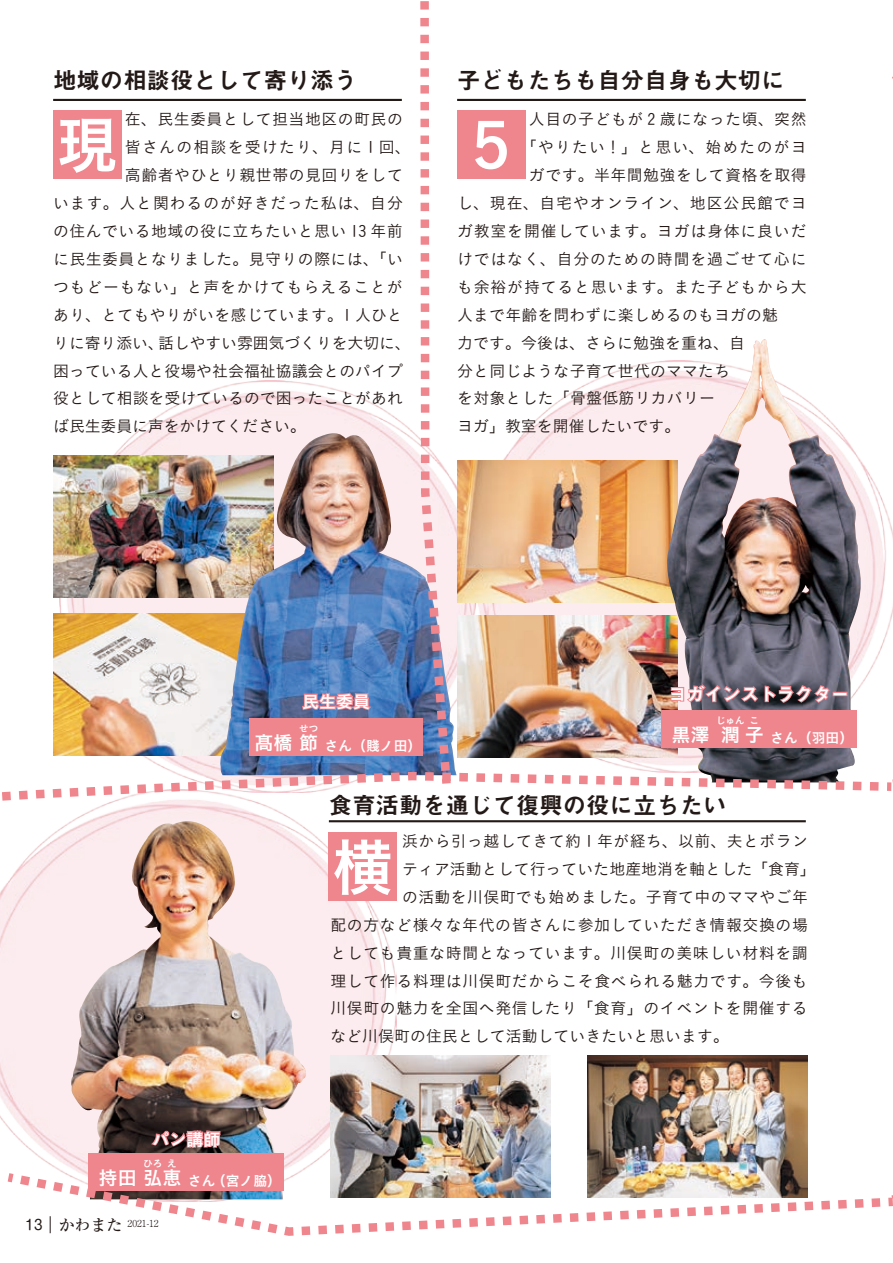
<style>
.page{position:relative;width:893px;height:1263px;background:#fff}
.page>*{position:absolute;margin:0;border:0;box-sizing:border-box;transform-origin:0 0}
.t1{font:62.25px "Koburina Go Std W6";color:#fff}
.t2{font:23.4px "Midashi Go Pr 6 N MB31";color:#231916}
.t3{font:19.2px "Koburina Go Std W6";color:#fff}
.t4{font:18px "Midashi Go Pr 6 N MB31";color:#fff}
.t5{font:16.95px "Koburina Go Std W6";color:#fff}
.t6{font:15.9px "Koburina Go Std W3";letter-spacing:.025em;color:#231916}
.t7{font:15.9px "Koburina Go Std W3";letter-spacing:.05em;color:#231916}
.t8{font:15.9px/27.9px "Koburina Go Std W3";letter-spacing:-.005em;color:#231916}
.t9{font:15.9px "Koburina Go Std W3";color:#231916}
.t10{font:15.9px "Koburina Go Std W3";letter-spacing:.005em;color:#231916}
.t11{font:15.9px "Koburina Go Std W3";letter-spacing:.055em;color:#231916}
.t12{font:15.9px "Koburina Go Std W3";letter-spacing:.045em;color:#231916}
.t13{font:15.9px "Koburina Go Std W3";letter-spacing:.07em;color:#231916}
.t14{font:15.9px "Koburina Go Std W3";letter-spacing:.075em;color:#231916}
.t15{font:15.9px "Koburina Go Std W3";letter-spacing:-.01em;color:#231916}
.t16{font:500 15.9px "Ryumin Pr 6 N";color:#231916}
.t17{font:13.8px "Koburina Go Std W6";color:#fff}
.t18{font:13.8px "Shin M Go Upr";color:#231916}
.t19{font:9.6px "Koburina Go Std W6";color:#fff}
.t20{font:300 9.6px "Ryumin Pr 6 N";color:#231916}
</style>
<div class="page">
<img style="left:0;top:806px;width:396px;height:323px">
<img style="left:330px;top:1055px;width:220px;height:74px">
<img style="left:588px;top:1055px;width:220px;height:74px">
<img style="left:70px;top:821px;width:238px;height:308px">
<img style="left:2px;top:1px;width:891px;height:805px">
<img style="left:7px;top:1129px;width:886px;height:107px">
<div style="left:457px;top:111px;width:68px;height:68px;background:#ef858d"></div>
<div style="left:53px;top:110px;width:68px;height:69px;background:#ef858d"></div>
<div style="left:329px;top:833px;width:68px;height:68px;background:#ef858d"></div>
<hr style="left:457px;top:99px;width:349px;height:2px;background:#231916">
<hr style="left:53px;top:99px;width:349px;height:2px;background:#231916">
<hr style="left:329px;top:820px;width:477px;height:2px;background:#231916">
<h2 class="t2" style="left:53px;top:61px;width:306px">地域の相談役として寄り添う</h2>
<p class="t6" style="left:125px;top:107px;width:279px">在、民生委員として担当地区の町民の</p>
<p class="t14" style="left:125px;top:135px;width:287px">皆さんの相談を受けたり、月に 1 回、</p>
<p class="t6" style="left:125px;top:163px;width:279px">高齢者やひとり親世帯の見回りをして</p>
<p class="t7" style="left:53px;top:191px;width:351px">います。人と関わるのが好きだった私は、自分</p>
<p class="t6" style="left:53px;top:219px;width:351px">の住んでいる地域の役に立ちたいと思い 13 年前</p>
<p class="t6" style="left:53px;top:247px;width:351px">に民生委員となりました。見守りの際には、「い</p>
<p class="t12" style="left:53px;top:275px;width:351px">つもどーもない」と声をかけてもらえることが</p>
<p class="t6" style="left:53px;top:303px;width:351px">あり、とてもやりがいを感じています。1 人ひと</p>
<p class="t15" style="left:158px;top:331px;width:254px">話しやすい雰囲気づくりを大切に、</p>
<h1 class="t1" style="left:56px;top:97px;width:64px">現</h1>
<p class="t8" style="left:53px;top:328px;width:351px">りに寄り添い、<br>困っている人と役場や社会福祉協議会とのパイプ役として相談を受けているので困ったことがあれば民生委員に声をかけてください。</p>
<h2 class="t2" style="left:457px;top:61px;width:329px">子どもたちも自分自身も大切に</h2>
<p class="t6" style="left:529px;top:107px;width:279px">人目の子どもが 2 歳になった頃、突然</p>
<p class="t13" style="left:521px;top:135px;width:287px">「やりたい！」と思い、始めたのがヨ</p>
<p class="t6" style="left:529px;top:163px;width:279px">ガです。半年間勉強をして資格を取得</p>
<p class="t11" style="left:457px;top:191px;width:351px">し、現在、自宅やオンライン、地区公民館でヨ</p>
<p class="t7" style="left:457px;top:219px;width:351px">ガ教室を開催しています。ヨガは身体に良いだ</p>
<p class="t7" style="left:457px;top:247px;width:351px">けではなく、自分のための時間を過ごせて心に</p>
<p class="t7" style="left:457px;top:275px;width:351px">も余裕が持てると思います。また子どもから大</p>
<p class="t10" style="left:457px;top:303px;width:323px">人まで年齢を問わずに楽しめるのもヨガの魅</p>
<p class="t10" style="left:457px;top:331px;width:289px">力です。今後は、さらに勉強を重ね、自</p>
<p class="t6" style="left:457px;top:359px;width:275px">分と同じような子育て世代のママたち</p>
<p class="t6" style="left:457px;top:386px;width:260px">を対象とした「骨盤低筋リカバリー</p>
<p class="t9" style="left:457px;top:414px;width:225px">ヨガ」教室を開催したいです。</p>
<h1 class="t1" style="left:460px;top:97px;width:64px">５</h1>
<p class="t5" style="left:302px;top:688px;width:70px">民生委員</p>
<p class="t19" style="left:299px;top:721px;width:21px">せつ</p>
<p class="t3" style="left:254px;top:728px;width:65px">髙橋節</p>
<p class="t17" style="left:325px;top:735px;width:98px">さん（賤ノ田(</p>
<p class="t4" style="left:668px;top:680px;width:182px">ヨガインストラクター</p>
<p class="t3" style="left:671px;top:720px;width:40px">黒澤</p>
<p class="t19" style="left:716px;top:713px;width:30px">じゅん</p>
<p class="t19" style="left:749px;top:713px;width:11px">こ</p>
<p class="t3" style="left:721px;top:720px;width:45px">潤子</p>
<p class="t17" style="left:770px;top:727px;width:84px">さん（羽田(</p>
<h2 class="t2" style="left:329px;top:787px;width:399px">食育活動を通じて復興の役に立ちたい</h2>
<p class="t6" style="left:402px;top:829px;width:407px">浜から引っ越してきて約 1 年が経ち、以前、夫とボラン</p>
<p class="t9" style="left:402px;top:857px;width:415px">ティア活動として行っていた地産地消を軸とした「食育「</p>
<p class="t6" style="left:402px;top:885px;width:407px">の活動を川俣町でも始めました。子育て中のママやご年</p>
<p class="t6" style="left:330px;top:913px;width:479px">配の方など様々な年代の皆さんに参加していただき情報交換の場</p>
<p class="t6" style="left:330px;top:941px;width:479px">としても貴重な時間となっています。川俣町の美味しい材料を調</p>
<p class="t6" style="left:330px;top:968px;width:479px">理して作る料理は川俣町だからこそ食べられる魅力です。今後も</p>
<p class="t6" style="left:330px;top:996px;width:479px">川俣町の魅力を全国へ発信したり「食育」のイベントを開催する</p>
<p class="t9" style="left:330px;top:1024px;width:400px">など川俣町の住民として活動していきたいと思います。</p>
<h1 class="t1" style="left:332px;top:819px;width:64px">横</h1>
<p class="t18" style="left:26px;top:1214px;width:18px">13</p>
<p class="t5" style="left:152px;top:1126px;width:70px">パン講師</p>
<p class="t19" style="left:143px;top:1156px;width:21px">ひろ</p>
<p class="t19" style="left:167px;top:1156px;width:11px">え</p>
<p class="t3" style="left:99px;top:1162px;width:84px">持田弘恵</p>
<p class="t17" style="left:212px;top:1170px;width:71px">（宮ノ脇(</p>
<p class="t17" style="left:188px;top:1170px;width:29px">さん</p>
<p class="t16" style="left:59px;top:1212px;width:65px">かわまた</p>
<p class="t20" style="left:128px;top:1215px;width:33px">2021-12</p>
</div>
